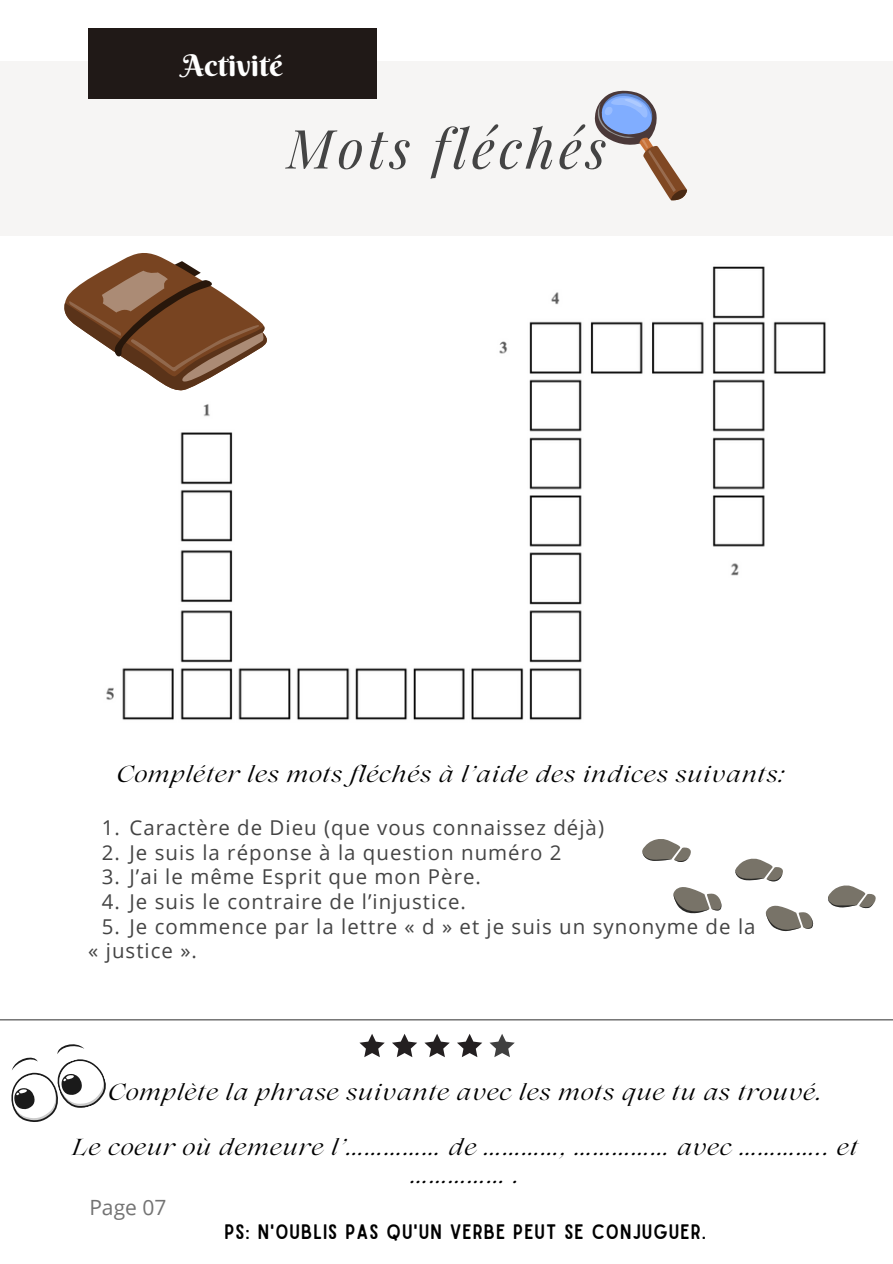
<style>
.page{position:relative;width:893px;height:1264px;background:#fff}
.page>*{position:absolute;margin:0;border:0;box-sizing:border-box;transform-origin:0 0}
.t1{font:italic 54px "Playfair Display";letter-spacing:.07em;color:#444}
.t2{font:30px "Berkshire Swash";color:#fff}
.t3{font:italic 23.1px/28.2px "Lovelace";letter-spacing:.05em;color:#000;text-align:center}
.t4{font:21px "Open Sans";color:#737373}
.t5{font:20.4px "Open Sans";letter-spacing:.05em;color:#444}
.t6{font:20.1px "Sailors";letter-spacing:.05em;color:#000}
</style>
<div class="page">
<hr style="left:0;top:1019px;width:892px;height:1px;background:#444">
<svg style="left:359px;top:1034px;width:26px;height:23px"></svg>
<svg style="left:392px;top:1034px;width:25px;height:23px"></svg>
<svg style="left:424px;top:1034px;width:25px;height:23px"></svg>
<svg style="left:457px;top:1034px;width:25px;height:23px"></svg>
<svg style="left:489px;top:1034px;width:25px;height:23px"></svg>
<div style="left:0;top:61px;width:892px;height:174px;background:#f6f5f4"></div>
<div style="left:88px;top:28px;width:288px;height:71px;background:#201917"></div>
<svg style="left:594px;top:90px;width:94px;height:111px"></svg>
<svg style="left:642px;top:839px;width:49px;height:23px"></svg>
<svg style="left:673px;top:887px;width:49px;height:26px"></svg>
<svg style="left:735px;top:858px;width:48px;height:24px"></svg>
<svg style="left:765px;top:905px;width:49px;height:27px"></svg>
<svg style="left:828px;top:885px;width:48px;height:24px"></svg>
<img style="left:106px;top:266px;width:720px;height:454px">
<svg style="left:64px;top:253px;width:206px;height:139px"></svg>
<svg style="left:11px;top:1044px;width:95px;height:78px"></svg>
<p class="t2" style="left:182px;top:46px;width:103px">Activité</p>
<p class="t1" style="left:287px;top:110px;width:321px">Mots fléchés</p>
<p class="t3" style="left:117px;top:762px;width:669px">Compléter les mots fléchés à l’aide des indices suivants:</p>
<p class="t5" style="left:102px;top:813px;width:503px">1. Caractère de Dieu (que vous connaissez déjà)</p>
<p class="t5" style="left:102px;top:838px;width:461px">2. Je suis la réponse à la question numéro 2</p>
<p class="t5" style="left:102px;top:862px;width:381px">3. J’ai le même Esprit que mon Père.</p>
<p class="t5" style="left:102px;top:887px;width:366px">4. Je suis le contraire de l’injustice.</p>
<p class="t5" style="left:102px;top:911px;width:655px">5. Je commence par la lettre « d » et je suis un synonyme de la</p>
<p class="t5" style="left:88px;top:936px;width:110px">« justice ».</p>
<p class="t3" style="left:108px;top:1080px;width:715px">Complète la phrase suivante avec les mots que tu as trouvé.</p>
<p class="t3" style="left:73px;top:1135px;width:786px">Le coeur où demeure l’…………… de …………, …………… avec ………….. et …………… .</p>
<p class="t6" style="left:224px;top:1223px;width:483px">PS: N'OUBLIS PAS QU'UN VERBE PEUT SE CONJUGUER.</p>
<p class="t4" style="left:89px;top:1192px;width:79px">Page 07</p>
</div>
